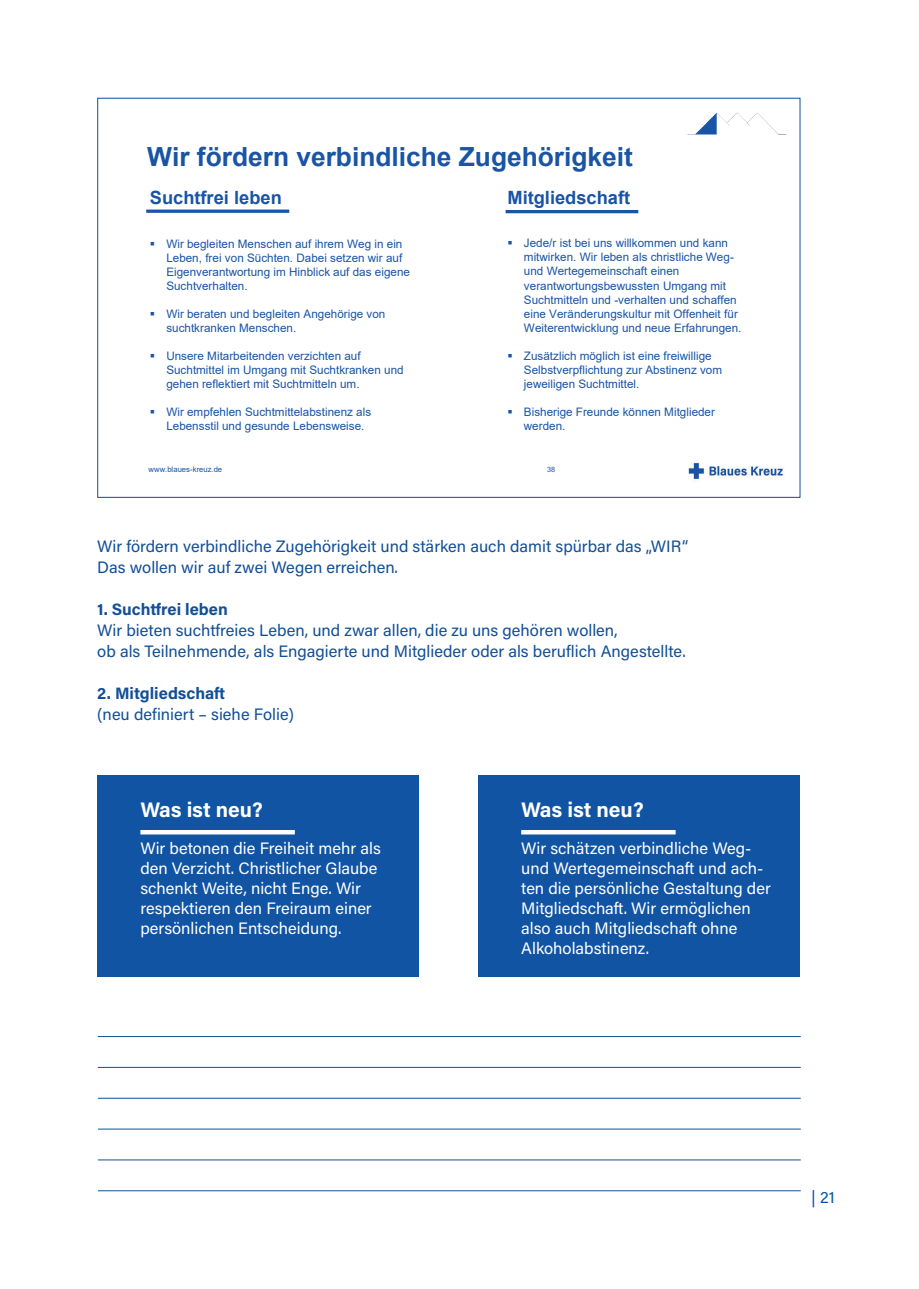
<style>
.page{position:relative;width:919px;height:1289px;background:#fff}
.page>*{position:absolute;margin:0;border:0;box-sizing:border-box;transform-origin:0 0}
.t1{font:700 26.4px "Arial";color:#1954a5}
.t2{font:700 21px "Acumin Pro";letter-spacing:-.005em;color:#fff}
.t3{font:700 18.3px "Arial";color:#1954a5}
.t4{font:16.5px/19.8px "Acumin Pro";color:#fff}
.t5{font:16.5px/21px "Acumin Pro";color:#124f96}
.t6{font:700 16.5px "Acumin Pro";color:#124f96}
.t7{font:16.5px "Acumin Pro";color:#015aaa}
.t8{font:11.7px/14.1px "Arial";color:#1954a5}
.t9{font:7.65px "Arial";color:#1954a5}
.t10{font:7.35px "Arial";color:#1954a5}
</style>
<div class="page">
<img style="left:688px;top:462px;width:96px;height:20px">
<svg style="left:146px;top:209px;width:143px;height:4px"></svg>
<hr style="left:505px;top:210px;width:133px;height:3px;background:#1954a5">
<img style="left:687px;top:112px;width:100px;height:23px">
<div style="left:98px;top:775px;width:321px;height:202px;background:#1054a3"></div>
<hr style="left:140px;top:830px;width:155px;height:4px;background:#fff">
<div style="left:478px;top:775px;width:321px;height:202px;background:#1054a3"></div>
<hr style="left:521px;top:830px;width:154px;height:4px;background:#fff">
<hr style="left:98px;top:1036px;width:702px;height:1px;background:#124f96">
<hr style="left:98px;top:1128px;width:702px;height:1px;background:#124f96">
<hr style="left:98px;top:1066px;width:702px;height:1px;background:#124f96">
<hr style="left:98px;top:1159px;width:702px;height:1px;background:#124f96">
<hr style="left:98px;top:1097px;width:702px;height:1px;background:#124f96">
<hr style="left:98px;top:1190px;width:702px;height:1px;background:#124f96">
<h1 class="t1" style="left:147px;top:138px;width:487px">Wir fördern verbindliche Zugehörigkeit</h1>
<h3 class="t3" style="left:150px;top:185px;width:134px">Suchtfrei leben</h3>
<p class="t8" style="left:166px;top:236px;width:245px;text-indent:-16px">▪ Wir begleiten Menschen auf ihrem Weg in ein Leben, frei von Süchten. Dabei setzen wir auf Eigenverantwortung im Hinblick auf das eigene Suchtverhalten.</p>
<p class="t8" style="left:166px;top:306px;width:220px;text-indent:-16px">▪ Wir beraten und begleiten Angehörige von suchtkranken Menschen.</p>
<p class="t8" style="left:166px;top:349px;width:239px;text-indent:-16px">▪ Unsere Mitarbeitenden verzichten auf<br>Suchtmittel im Umgang mit Suchtkranken und gehen reflektiert mit Suchtmitteln um.</p>
<p class="t8" style="left:166px;top:405px;width:206px;text-indent:-16px">▪ Wir empfehlen Suchtmittelabstinenz als<br>Lebensstil und gesunde Lebensweise.</p>
<h3 class="t3" style="left:507px;top:184px;width:124px">Mitgliedschaft</h3>
<p class="t8" style="left:524px;top:236px;width:219px;text-indent:-17px">▪ Jede/r ist bei uns willkommen und kann mitwirken. Wir leben als christliche Weg&shy;und Wertegemeinschaft einen verantwortungsbewussten Umgang mit Suchtmitteln und -verhalten und schaffen eine Veränderungskultur mit Offenheit für Weiterentwicklung und neue Erfahrungen.</p>
<p class="t8" style="left:524px;top:348px;width:200px;text-indent:-17px">▪ Zusätzlich möglich ist eine freiwillige<br>Selbstverpflichtung zur Abstinenz vom jeweiligen Suchtmittel.</p>
<p class="t8" style="left:524px;top:404px;width:192px;text-indent:-17px">▪ Bisherige Freunde können Mitglieder werden.</p>
<p class="t9" style="left:149px;top:464px;width:75px">www.blaues-kreuz.de</p>
<p class="t10" style="left:547px;top:464px;width:10px">38</p>
<h3 class="t5" style="left:97px;top:535px;width:592px">Wir fördern verbindliche Zugehörigkeit und stärken auch damit spürbar das „WIR“<br>Das wollen wir auf zwei Wegen erreichen.</h3>
<h3 class="t6" style="left:97px;top:598px;width:132px">1. Suchtfrei leben</h3>
<h3 class="t5" style="left:97px;top:619px;width:590px">Wir bieten suchtfreies Leben, und zwar allen, die zu uns gehören wollen,<br>ob als Teilnehmende, als Engagierte und Mitglieder oder als beruflich Angestellte.</h3>
<h3 class="t6" style="left:97px;top:682px;width:129px">2. Mitgliedschaft</h3>
<h3 class="t5" style="left:97px;top:703px;width:198px">(neu definiert – siehe Folie)</h3>
<h2 class="t2" style="left:140px;top:795px;width:124px">Was ist neu?</h2>
<h3 class="t4" style="left:140px;top:838px;width:242px">Wir betonen die Freiheit mehr als den Verzicht. Christlicher Glaube schenkt Weite, nicht Enge. Wir respektieren den Freiraum einer persönlichen Entscheidung.</h3>
<h2 class="t2" style="left:521px;top:795px;width:124px">Was ist neu?</h2>
<h3 class="t4" style="left:521px;top:838px;width:251px">Wir schätzen verbindliche Weg&shy;und Wertegemeinschaft und ach&shy;ten die persönliche Gestaltung der<br>Mitgliedschaft. Wir ermöglichen also auch Mitgliedschaft ohne<br>Alkoholabstinenz.</h3>
<h3 class="t7" style="left:811px;top:1185px;width:25px">| 21</h3>
</div>
